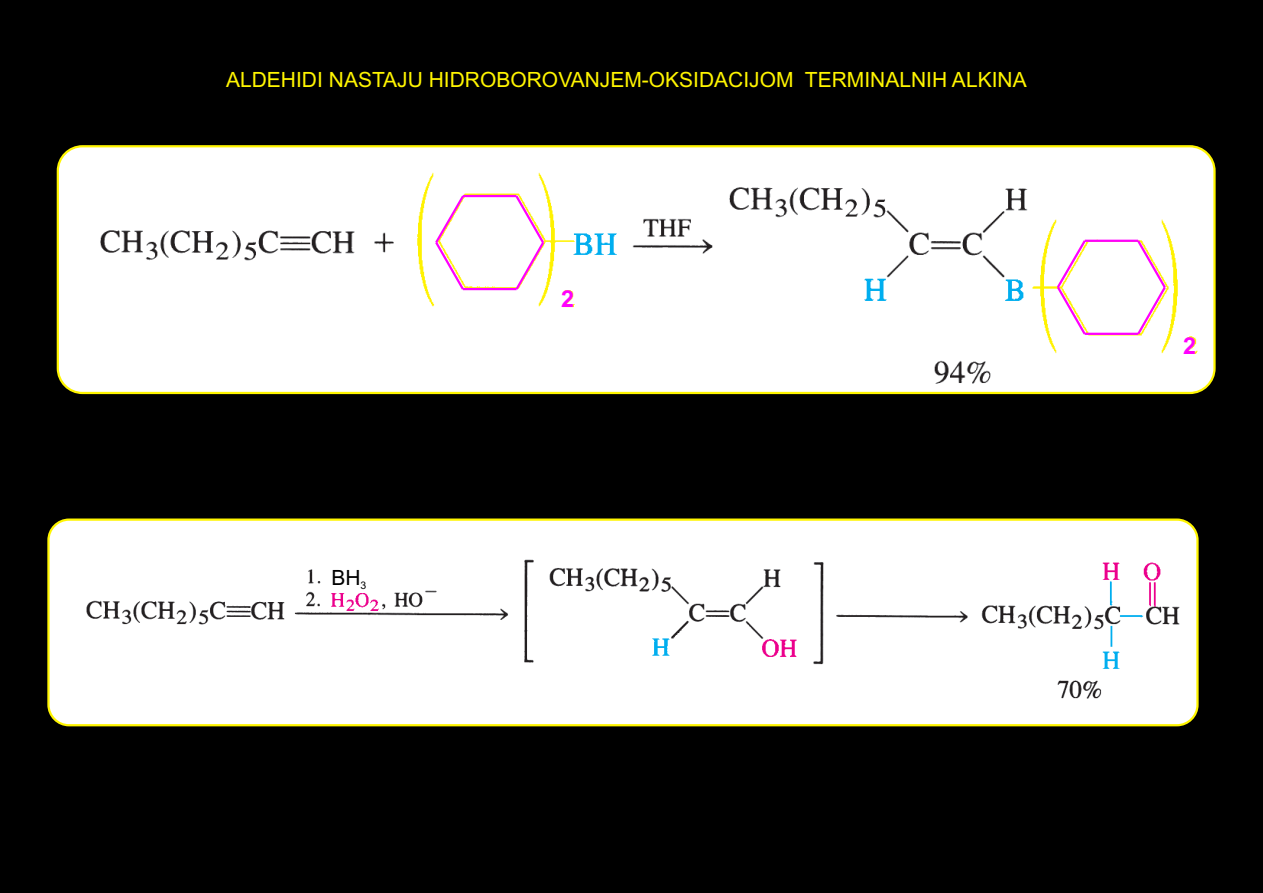
<style>
.page{position:relative;width:1263px;height:893px;background:#000}
.page>*{position:absolute;margin:0;border:0;box-sizing:border-box;transform-origin:0 0}
.t1{font:700 23.4px "Arial";color:#f0f}
.t2{font:21px "Arial";color:#fff500}
.t3{font:21px "Arial";color:#000}
</style>
<div class="page">
<div style="left:58px;top:146px;width:1156px;height:246px;background:#fff;border-radius:25px"></div>
<div style="left:57px;top:145px;width:1158px;height:249px;border:2px solid #fff500;border-radius:25px"></div>
<div style="left:48px;top:520px;width:1149px;height:205px;background:#fff;border-radius:21px"></div>
<div style="left:47px;top:518px;width:1151px;height:208px;border:2px solid #fff500;border-radius:21px"></div>
<svg style="left:513px;top:193px;width:33px;height:99px;background:#feebf3"></svg>
<hr style="left:463px;top:195px;width:53px;height:2px;background:#f0f">
<svg style="left:433px;top:193px;width:33px;height:99px;background:#feeaf4"></svg>
<hr style="left:463px;top:288px;width:54px;height:2px;background:#f0f">
<svg style="left:1135px;top:238px;width:33px;height:99px;background:#ffebf0"></svg>
<hr style="left:1085px;top:240px;width:53px;height:2px;background:#f0f">
<svg style="left:1055px;top:238px;width:33px;height:99px;background:#ffeaf0"></svg>
<hr style="left:1084px;top:333px;width:54px;height:2px;background:#f0f">
<p class="t2" style="left:226px;top:71px;width:802px">ALDEHIDI NASTAJU HIDROBOROVANJEM-OKSIDACIJOM TERMINALNIH ALKINA</p>
<p class="t3" style="left:331px;top:569px;width:37px">BH<sub>3</sub></p>
<p class="t1" style="left:561px;top:290px;width:14px">2</p>
<p class="t1" style="left:1183px;top:337px;width:14px">2</p>
</div>
